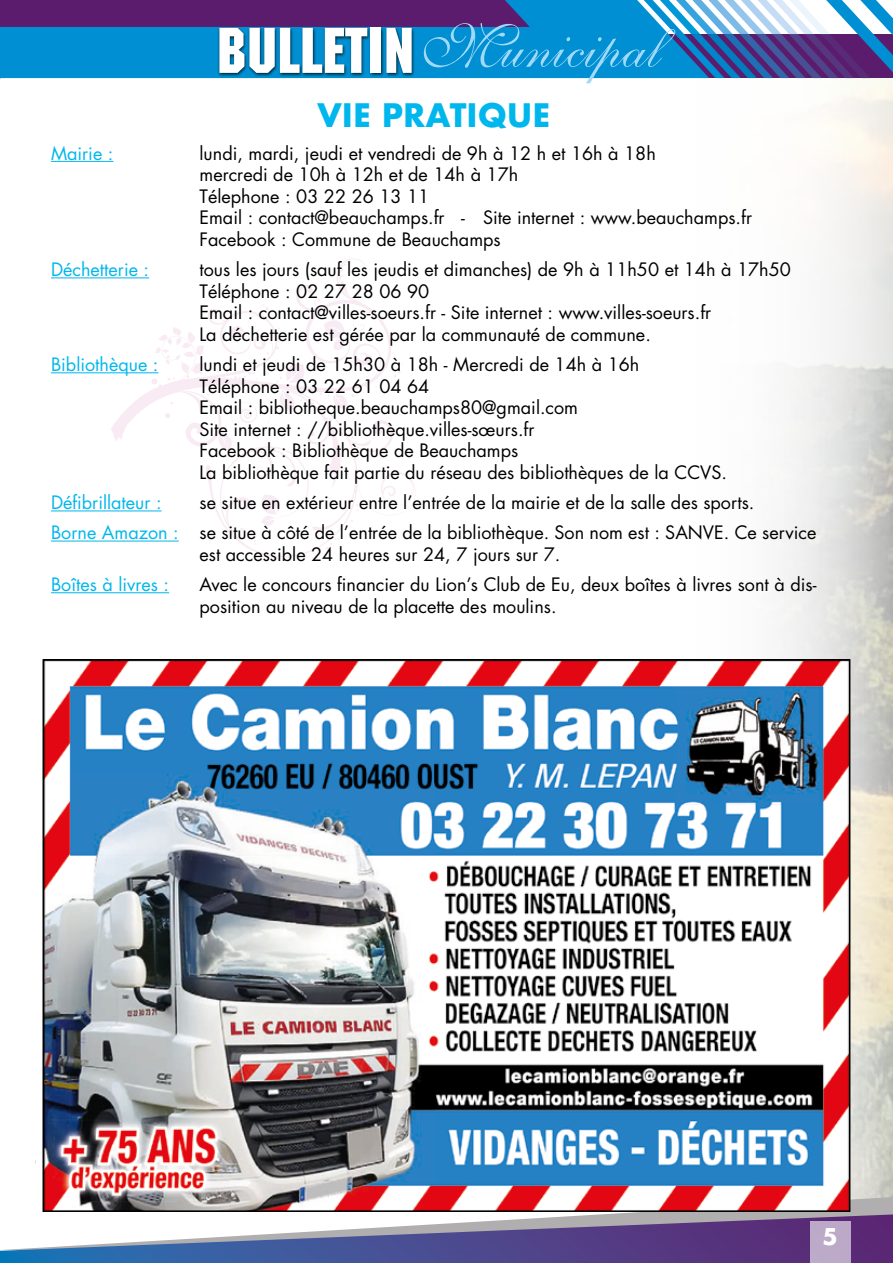
<style>
.page{position:relative;width:893px;height:1263px;background:#fff}
.page>*{position:absolute;margin:0;border:0;box-sizing:border-box;transform-origin:0 0}
.t1{font:62.85px "Shelley Volante Script";color:#a1daf8}
.t2{font:700 31.5px "Futura";color:#00b7ed}
.t3{font:700 22.5px "Futura";color:#fff}
.t4{font:18px/21.6px "Futura";color:#000}
.t5{font:18px "Futura";color:#00b7ed}
.s1{font-family:"Machine";color:#fff}
.s2{color:#00b7ed}
</style>
<div class="page">
<img style="left:562px;top:78px;width:331px;height:1119px">
<div style="left:0;top:0;width:644px;height:78px;background:#008fd2"></div>
<div style="left:0;top:0;width:530px;height:27px;background:#5c1c6e"></div>
<svg style="left:644px;top:0;width:249px;height:78px"></svg>
<svg style="left:42px;top:1197px;width:851px;height:17px"></svg>
<svg style="left:0;top:1214px;width:893px;height:49px"></svg>
<div style="left:810px;top:1221px;width:40px;height:42px;background:#bca9c8"></div>
<svg style="left:111px;top:258px;width:303px;height:304px"></svg>
<hr style="left:51px;top:161px;width:62px;height:1px;background:#00b7ed">
<hr style="left:51px;top:277px;width:98px;height:1px;background:#00b7ed">
<hr style="left:51px;top:372px;width:107px;height:1px;background:#00b7ed">
<hr style="left:51px;top:510px;width:111px;height:1px;background:#00b7ed">
<hr style="left:51px;top:541px;width:128px;height:1px;background:#00b7ed">
<hr style="left:51px;top:592px;width:118px;height:1px;background:#00b7ed">
<div style="left:218px;top:26px;width:197px;height:51px;background:#000;opacity:.75"></div>
<img style="left:46px;top:662px;width:801px;height:547px">
<h1 class="t1" style="left:217px;top:10px;width:445px"><span class="s1">BULLETIN</span>Municipal</h1>
<h2 class="t2" style="left:317px;top:92px;width:235px">VIE PRATIQUE</h2>
<p class="t5" style="left:51px;top:141px;width:64px">Mairie :</p>
<p class="t4" style="left:200px;top:142px;width:554px">lundi, mardi, jeudi et vendredi de 9h à 12 h et 16h à 18h<br>mercredi de 10h à 12h et de 14h à 17h<br>Télephone : 03 22 26 13 11<br>Email : contact@beauchamps.fr - Site internet : www.beauchamps.fr Facebook : Commune de Beauchamps</p>
<p class="t5" style="left:51px;top:258px;width:100px">Déchetterie :</p>
<p class="t4" style="left:200px;top:259px;width:593px">tous les jours (sauf les jeudis et dimanches) de 9h à 11h50 et 14h à 17h50<br>Téléphone : 02 27 28 06 90<br>Email : contact@villes-soeurs.fr - Site internet : www.villes-soeurs.fr<br>La déchetterie est gérée par la communauté de commune.</p>
<p class="t5" style="left:51px;top:353px;width:109px">Bibliothèque :</p>
<p class="t4" style="left:200px;top:354px;width:529px">lundi et jeudi de 15h30 à 18h - Mercredi de 14h à 16h<br>Téléphone : 03 22 61 04 64<br>Email : bibliotheque.beauchamps80@gmail.com<br>Site internet : //bibliothèque.villes-sœurs.fr<br>Facebook : Bibliothèque de Beauchamps<br>La bibliothèque fait partie du réseau des bibliothèques de la CCVS.</p>
<p class="t5" style="left:51px;top:491px;width:112px">Défibrillateur :</p>
<p class="t4" style="left:51px;top:488px;width:767px;line-height:30.2px;text-indent:148px">se situe en extérieur entre l’entrée de la mairie et de la salle des sports.<br><span class="s2">Borne Amazon :</span> se situe à côté de l’entrée de la bibliothèque. Son nom est : SANVE. Ce service</p>
<p class="t4" style="left:200px;top:544px;width:362px">est accessible 24 heures sur 24, 7 jours sur 7.</p>
<p class="t5" style="left:51px;top:573px;width:120px">Boîtes à livres :</p>
<p class="t4" style="left:200px;top:574px;width:618px">Avec le concours financier du Lion’s Club de Eu, deux boîtes à livres sont à dis&shy;position au niveau de la placette des moulins.</p>
<p class="t3" style="left:823px;top:1220px;width:17px">5</p>
</div>
